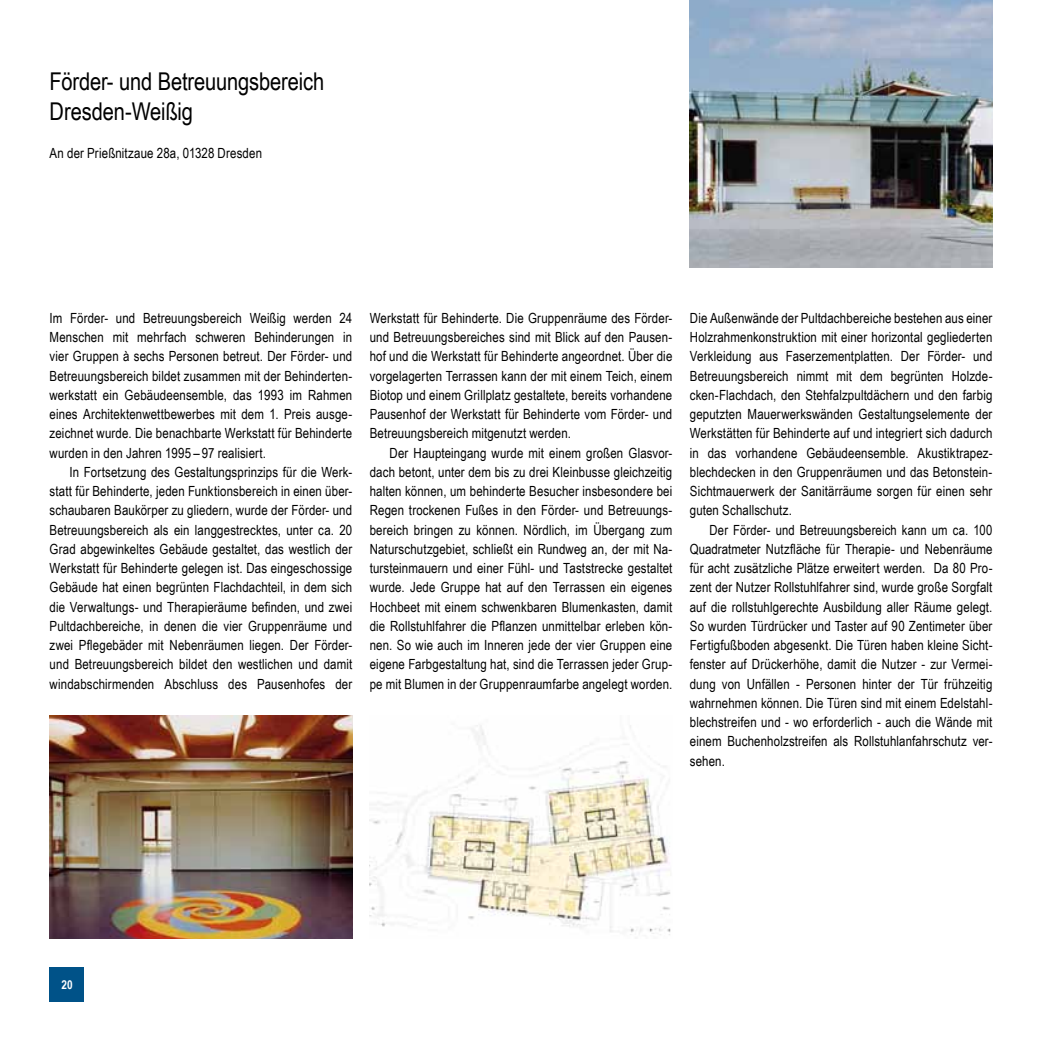
<style>
.page{position:relative;width:1062px;height:1042px;background:#fff}
.page>*{position:absolute;margin:0;border:0;box-sizing:border-box;transform-origin:0 0}
.t1{font:24.5px/29.8px "Arial Narrow";letter-spacing:-.005em;color:#000}
.t2{font:14px "Arial Narrow";letter-spacing:.01em;color:#000}
.t3{font:700 12.25px "Arial Narrow";color:#fff}
</style>
<div class="page">
<div style="left:50px;top:967px;width:34px;height:35px;background:#005288"></div>
<img style="left:690px;top:0;width:302px;height:268px">
<img style="left:50px;top:715px;width:302px;height:224px">
<img style="left:370px;top:725px;width:301px;height:210px">
<p class="t1" style="left:50px;top:65px;width:276px">Förder- und Betreuungsbereich<br>Dresden-Weißig</p>
<p class="t2" style="left:50px;top:143px;width:214px">An der Prießnitzaue 28a, 01328 Dresden</p>
<p class="t2" style="left:50px;top:308px;width:304px">Im Förder- und Betreuungsbereich Weißig werden 24</p>
<p class="t2" style="left:50px;top:327px;width:304px">Menschen mit mehrfach schweren Behinderungen in</p>
<p class="t2" style="left:50px;top:346px;width:304px">vier Gruppen à sechs Personen betreut. Der Förder- und</p>
<p class="t2" style="left:50px;top:365px;width:304px">Betreuungsbereich bildet zusammen mit der Behinderten-</p>
<p class="t2" style="left:50px;top:385px;width:304px">werkstatt ein Gebäudeensemble, das 1993 im Rahmen</p>
<p class="t2" style="left:50px;top:404px;width:304px">eines Architektenwettbewerbes mit dem 1. Preis ausge-</p>
<p class="t2" style="left:50px;top:423px;width:304px">zeichnet wurde. Die benachbarte Werkstatt für Behinderte</p>
<p class="t2" style="left:50px;top:442px;width:218px">wurden in den Jahren 1995 – 97 realisiert.</p>
<p class="t2" style="left:69px;top:462px;width:284px">In Fortsetzung des Gestaltungsprinzips für die Werk-</p>
<p class="t2" style="left:50px;top:481px;width:304px">statt für Behinderte, jeden Funktionsbereich in einen über-</p>
<p class="t2" style="left:50px;top:500px;width:304px">schaubaren Baukörper zu gliedern, wurde der Förder- und</p>
<p class="t2" style="left:50px;top:519px;width:304px">Betreuungsbereich als ein langgestrecktes, unter ca. 20</p>
<p class="t2" style="left:50px;top:539px;width:304px">Grad abgewinkeltes Gebäude gestaltet, das westlich der</p>
<p class="t2" style="left:50px;top:558px;width:304px">Werkstatt für Behinderte gelegen ist. Das eingeschossige</p>
<p class="t2" style="left:50px;top:577px;width:304px">Gebäude hat einen begrünten Flachdachteil, in dem sich</p>
<p class="t2" style="left:50px;top:596px;width:304px">die Verwaltungs- und Therapieräume befinden, und zwei</p>
<p class="t2" style="left:50px;top:616px;width:304px">Pultdachbereiche, in denen die vier Gruppenräume und</p>
<p class="t2" style="left:50px;top:635px;width:304px">zwei Pflegebäder mit Nebenräumen liegen. Der Förder-</p>
<p class="t2" style="left:50px;top:654px;width:304px">und Betreuungsbereich bildet den westlichen und damit</p>
<p class="t2" style="left:50px;top:673px;width:304px">windabschirmenden Abschluss des Pausenhofes der</p>
<p class="t2" style="left:370px;top:308px;width:304px">Werkstatt für Behinderte. Die Gruppenräume des Förder-</p>
<p class="t2" style="left:370px;top:327px;width:304px">und Betreuungsbereiches sind mit Blick auf den Pausen-</p>
<p class="t2" style="left:370px;top:346px;width:304px">hof und die Werkstatt für Behinderte angeordnet. Über die</p>
<p class="t2" style="left:370px;top:365px;width:304px">vorgelagerten Terrassen kann der mit einem Teich, einem</p>
<p class="t2" style="left:370px;top:385px;width:304px">Biotop und einem Grillplatz gestaltete, bereits vorhandene</p>
<p class="t2" style="left:370px;top:404px;width:304px">Pausenhof der Werkstatt für Behinderte vom Förder- und</p>
<p class="t2" style="left:370px;top:423px;width:203px">Betreuungsbereich mitgenutzt werden.</p>
<p class="t2" style="left:389px;top:442px;width:284px">Der Haupteingang wurde mit einem großen Glasvor-</p>
<p class="t2" style="left:370px;top:462px;width:304px">dach betont, unter dem bis zu drei Kleinbusse gleichzeitig</p>
<p class="t2" style="left:370px;top:481px;width:304px">halten können, um behinderte Besucher insbesondere bei</p>
<p class="t2" style="left:370px;top:500px;width:304px">Regen trockenen Fußes in den Förder- und Betreuungs-</p>
<p class="t2" style="left:370px;top:519px;width:304px">bereich bringen zu können. Nördlich, im Übergang zum</p>
<p class="t2" style="left:370px;top:539px;width:304px">Naturschutzgebiet, schließt ein Rundweg an, der mit Na-</p>
<p class="t2" style="left:370px;top:558px;width:304px">tursteinmauern und einer Fühl- und Taststrecke gestaltet</p>
<p class="t2" style="left:370px;top:577px;width:304px">wurde. Jede Gruppe hat auf den Terrassen ein eigenes</p>
<p class="t2" style="left:370px;top:596px;width:304px">Hochbeet mit einem schwenkbaren Blumenkasten, damit</p>
<p class="t2" style="left:370px;top:616px;width:304px">die Rollstuhlfahrer die Pflanzen unmittelbar erleben kön-</p>
<p class="t2" style="left:370px;top:635px;width:304px">nen. So wie auch im Inneren jede der vier Gruppen eine</p>
<p class="t2" style="left:370px;top:654px;width:304px">eigene Farbgestaltung hat, sind die Terrassen jeder Grup-</p>
<p class="t2" style="left:370px;top:673px;width:304px">pe mit Blumen in der Gruppenraumfarbe angelegt worden.</p>
<p class="t2" style="left:690px;top:308px;width:304px">Die Außenwände der Pultdachbereiche bestehen aus einer</p>
<p class="t2" style="left:690px;top:327px;width:304px">Holzrahmenkonstruktion mit einer horizontal gegliederten</p>
<p class="t2" style="left:690px;top:346px;width:304px">Verkleidung aus Faserzementplatten. Der Förder- und</p>
<p class="t2" style="left:690px;top:365px;width:304px">Betreuungsbereich nimmt mit dem begrünten Holzde-</p>
<p class="t2" style="left:690px;top:385px;width:304px">cken-Flachdach, den Stehfalzpultdächern und den farbig</p>
<p class="t2" style="left:690px;top:404px;width:304px">geputzten Mauerwerkswänden Gestaltungselemente der</p>
<p class="t2" style="left:690px;top:423px;width:304px">Werkstätten für Behinderte auf und integriert sich dadurch</p>
<p class="t2" style="left:690px;top:442px;width:304px">in das vorhandene Gebäudeensemble. Akustiktrapez-</p>
<p class="t2" style="left:690px;top:462px;width:304px">blechdecken in den Gruppenräumen und das Betonstein-</p>
<p class="t2" style="left:690px;top:481px;width:304px">Sichtmauerwerk der Sanitärräume sorgen für einen sehr</p>
<p class="t2" style="left:690px;top:500px;width:104px">guten Schallschutz.</p>
<p class="t2" style="left:709px;top:519px;width:284px">Der Förder- und Betreuungsbereich kann um ca. 100</p>
<p class="t2" style="left:690px;top:539px;width:304px">Quadratmeter Nutzfläche für Therapie- und Nebenräume</p>
<p class="t2" style="left:690px;top:558px;width:304px">für acht zusätzliche Plätze erweitert werden. Da 80 Pro-</p>
<p class="t2" style="left:690px;top:577px;width:304px">zent der Nutzer Rollstuhlfahrer sind, wurde große Sorgfalt</p>
<p class="t2" style="left:690px;top:596px;width:304px">auf die rollstuhlgerechte Ausbildung aller Räume gelegt.</p>
<p class="t2" style="left:690px;top:616px;width:304px">So wurden Türdrücker und Taster auf 90 Zentimeter über</p>
<p class="t2" style="left:690px;top:635px;width:304px">Fertigfußboden abgesenkt. Die Türen haben kleine Sicht-</p>
<p class="t2" style="left:690px;top:654px;width:304px">fenster auf Drückerhöhe, damit die Nutzer - zur Vermei-</p>
<p class="t2" style="left:690px;top:673px;width:304px">dung von Unfällen - Personen hinter der Tür frühzeitig</p>
<p class="t2" style="left:690px;top:693px;width:304px">wahrnehmen können. Die Türen sind mit einem Edelstahl-</p>
<p class="t2" style="left:690px;top:712px;width:304px">blechstreifen und - wo erforderlich - auch die Wände mit</p>
<p class="t2" style="left:690px;top:731px;width:304px">einem Buchenholzstreifen als Rollstuhlanfahrschutz ver-</p>
<p class="t2" style="left:690px;top:750px;width:37px">sehen.</p>
<p class="t3" style="left:61px;top:975px;width:13px">20</p>
</div>
